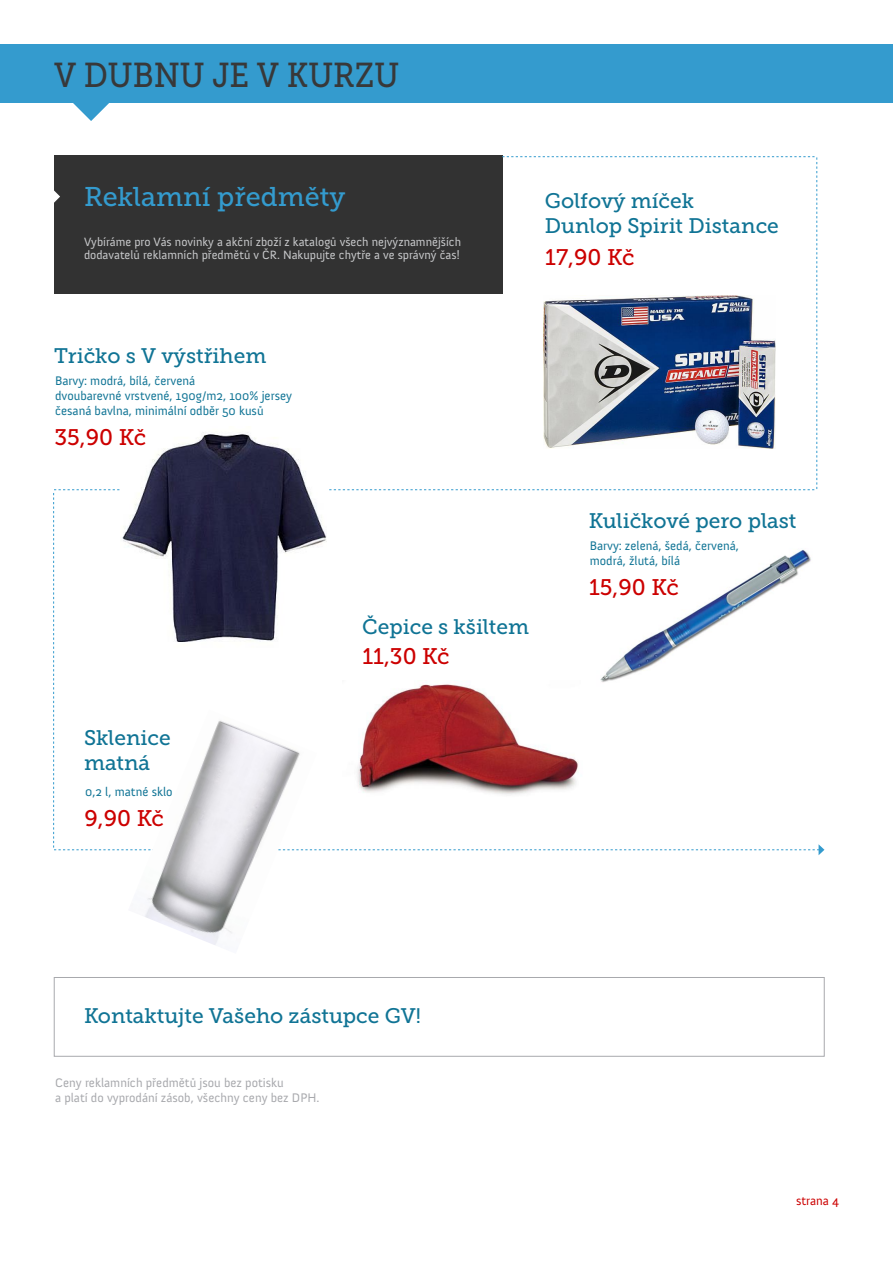
<style>
.page{position:relative;width:893px;height:1263px;background:#fff}
.page>*{position:absolute;margin:0;border:0;box-sizing:border-box;transform-origin:0 0}
.t1{font:34.5px "Museo Slab 500";color:#383839;scale:.9 1}
.t2{font:27px "Museo Slab 500";color:#349bce}
.t3{font:22.5px "Museo Slab 500";color:#c00}
.t4{font:21px/25.2px "Museo Slab 500";color:#107495}
.t5{font:12.75px/15px "Anivers";color:#107495}
.t6{font:12.75px/15px "Anivers";color:#a8a9ad}
.t7{font:12.75px "Anivers";color:#c00}
.t8{font:12.3px/13.5px "Anivers";color:#c9cacc}
</style>
<div class="page">
<div style="left:54px;top:977px;width:770px;height:79px;border:1px solid #a8a9ad"></div>
<div style="left:0;top:44px;width:893px;height:59px;background:#349bce"></div>
<svg style="left:73px;top:103px;width:36px;height:18px"></svg>
<svg style="left:53px;top:156px;width:771px;height:699px"></svg>
<img style="left:343px;top:680px;width:249px;height:128px">
<img style="left:128px;top:709px;width:189px;height:236px">
<img style="left:120px;top:426px;width:207px;height:225px">
<img style="left:581px;top:525px;width:240px;height:180px">
<img style="left:543px;top:296px;width:232px;height:153px">
<h1 class="t1" style="left:54px;top:56px;width:385px">V DUBNU JE V KURZU</h1>
<h2 class="t2" style="left:84px;top:182px;width:263px">Reklamní předměty</h2>
<h3 class="t4" style="left:545px;top:188px;width:236px">Golfový míček<br>Dunlop Spirit Distance</h3>
<h3 class="t3" style="left:545px;top:244px;width:91px">17,90 Kč</h3>
<p class="t8" style="left:84px;top:235px;width:379px">Vybíráme pro Vás novinky a akční zboží z katalogů všech nejvýznamnějších dodavatelů reklamních předmětů v ČR. Nakupujte chytře a ve správný čas!</p>
<h3 class="t4" style="left:54px;top:343px;width:214px">Tričko s V výstřihem</h3>
<p class="t5" style="left:55px;top:373px;width:238px">Barvy: modrá, bílá, červená<br>dvoubarevné vrstvené, 190g/m2, 100% jersey česaná bavlna, minimální odběr 50 kusů</p>
<h3 class="t3" style="left:54px;top:424px;width:93px">35,90 Kč</h3>
<h3 class="t4" style="left:84px;top:725px;width:88px">Sklenice matná</h3>
<p class="t5" style="left:85px;top:784px;width:89px">0,2 l, matné sklo</p>
<h3 class="t3" style="left:84px;top:805px;width:81px">9,90 Kč</h3>
<h3 class="t4" style="left:362px;top:615px;width:169px">Čepice s kšiltem</h3>
<h3 class="t3" style="left:362px;top:644px;width:89px">11,30 Kč</h3>
<h3 class="t4" style="left:589px;top:508px;width:209px">Kuličkové pero plast</h3>
<p class="t5" style="left:590px;top:538px;width:151px">Barvy: zelená, šedá, červená, modrá, žlutá, bílá</p>
<h3 class="t3" style="left:589px;top:575px;width:91px">15,90 Kč</h3>
<h3 class="t4" style="left:84px;top:1003px;width:338px">Kontaktujte Vašeho zástupce GV!</h3>
<p class="t6" style="left:55px;top:1075px;width:266px">Ceny reklamních předmětů jsou bez potisku<br>a platí do vyprodání zásob, všechny ceny bez DPH.</p>
<p class="t7" style="left:796px;top:1194px;width:44px">strana 4</p>
</div>
